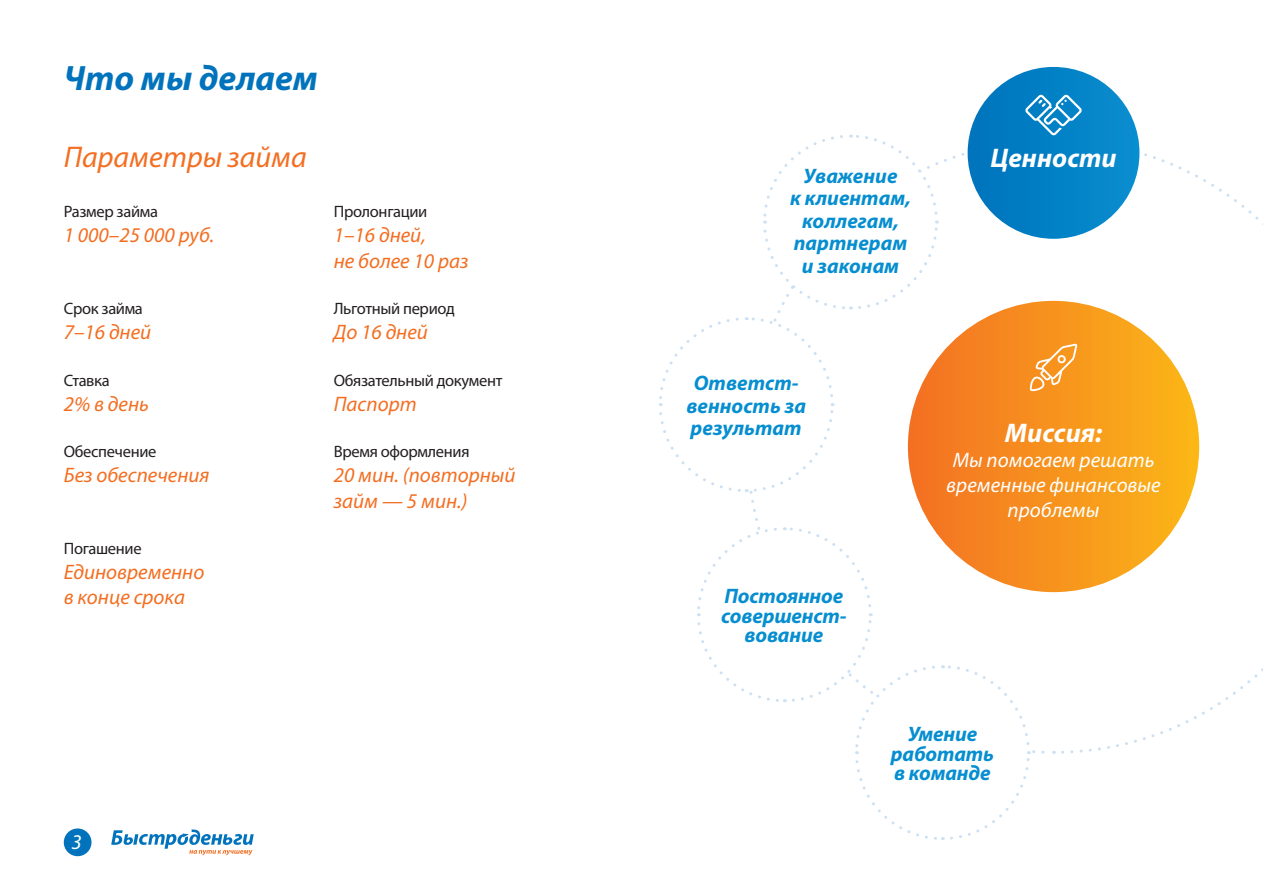
<style>
.page{position:relative;width:1263px;height:893px;background:#fff}
.page>*{position:absolute;margin:0;border:0;box-sizing:border-box;transform-origin:0 0}
.t1{font:italic 700 35.4px "Myriad Pro";color:#0073bc}
.t2{font:italic 30px "Myriad Pro";color:#f36e21}
.t3{font:italic 700 27px "Myriad Pro";color:#fff}
.t4{font:italic 21px/25.2px "Myriad Pro";color:#f36e21}
.t5{font:italic 700 21px/22.5px "Myriad Pro";color:#068ed0;text-align:center}
.t6{font:italic 21px/25.2px "Myriad Pro";color:#fff;text-align:center}
.t7{font:16.5px "Myriad Pro";letter-spacing:-.02em;color:#231f20}
</style>
<div class="page">
<svg style="left:1061px;top:448px;width:202px;height:306px"></svg>
<svg style="left:1055px;top:138px;width:208px;height:296px"></svg>
<div style="left:908px;top:301px;width:291px;height:291px;background:linear-gradient(to right,#f37226,#fbb616);border-radius:146px"></div>
<div style="left:64px;top:828px;width:27px;height:28px;background:#0073bc;border-radius:50%"></div>
<svg style="left:111px;top:829px;width:143px;height:26px"></svg>
<svg style="left:1030px;top:344px;width:47px;height:47px;background:#f8a647"></svg>
<div style="left:968px;top:67px;width:171px;height:172px;background:#0181c5;border-radius:86px"></div>
<svg style="left:659px;top:134px;width:280px;height:360px"></svg>
<svg style="left:697px;top:526px;width:334px;height:314px"></svg>
<svg style="left:1025px;top:95px;width:57px;height:41px"></svg>
<h1 class="t1" style="left:64px;top:55px;width:256px">Что мы делаем</h1>
<h2 class="t2" style="left:64px;top:139px;width:245px">Параметры займа</h2>
<p class="t7" style="left:64px;top:202px;width:96px">Размер займа</p>
<p class="t4" style="left:64px;top:222px;width:152px">1 000–25 000 руб.</p>
<p class="t7" style="left:64px;top:298px;width:81px">Срок займа</p>
<p class="t4" style="left:64px;top:319px;width:89px">7–16 дней</p>
<p class="t7" style="left:64px;top:370px;width:48px">Ставка</p>
<p class="t4" style="left:64px;top:391px;width:87px">2% в день</p>
<p class="t7" style="left:64px;top:441px;width:94px">Обеспечение</p>
<p class="t4" style="left:64px;top:462px;width:147px">Без обеспечения</p>
<p class="t7" style="left:64px;top:538px;width:79px">Погашение</p>
<p class="t4" style="left:64px;top:559px;width:142px">Единовременно в конце срока</p>
<p class="t7" style="left:334px;top:202px;width:95px">Пролонгации</p>
<p class="t4" style="left:334px;top:222px;width:136px">1–16 дней,<br>не более 10 раз</p>
<p class="t7" style="left:334px;top:298px;width:123px">Льготный период</p>
<p class="t4" style="left:334px;top:319px;width:96px">До 16 дней</p>
<p class="t7" style="left:334px;top:370px;width:170px">Обязательный документ</p>
<p class="t4" style="left:334px;top:391px;width:84px">Паспорт</p>
<p class="t7" style="left:334px;top:441px;width:137px">Время оформления</p>
<p class="t4" style="left:334px;top:462px;width:183px">20 мин. (повторный займ — 5 мин.)</p>
<p class="t6" style="left:72px;top:829px;width:12px">3</p>
<p class="t5" style="left:790px;top:164px;width:122px">Уважение<br>к клиентам, коллегам, партнерам и законам</p>
<p class="t3" style="left:990px;top:141px;width:128px">Ценности</p>
<p class="t5" style="left:686px;top:371px;width:121px">Ответст&shy;венность за результат</p>
<p class="t5" style="left:721px;top:586px;width:127px;line-height:19.5px">Постоянное совершенст&shy;вование</p>
<p class="t3" style="left:1005px;top:415px;width:99px">Миссия:</p>
<p class="t6" style="left:946px;top:447px;width:216px">Мы помогаем решать временные финансовые проблемы</p>
<p class="t5" style="left:891px;top:723px;width:105px;line-height:19.5px">Умение работать в команде</p>
</div>
